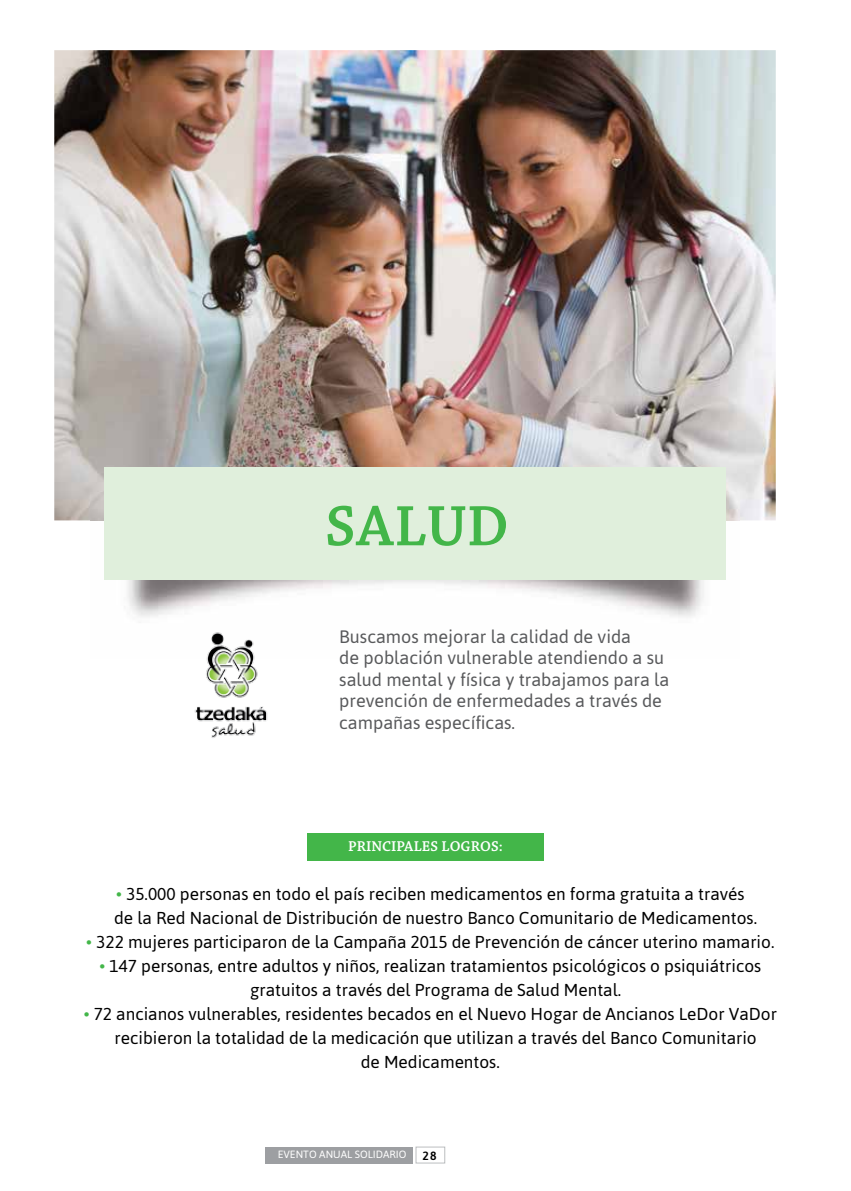
<style>
.page{position:relative;width:851px;height:1191px;background:#fff}
.page>*{position:absolute;margin:0;border:0;box-sizing:border-box;transform-origin:0 0}
.t1{font:600 60px "Chaparral Pro";letter-spacing:.005em;color:#43b649}
.t2{font:18px/21.6px "Asap";color:#58595b}
.t3{font:17.25px/24px "Asap";color:#000}
.t4{font:600 15px "Chaparral Pro";letter-spacing:.005em;color:#fff}
.t5{font:500 12px "Asap";color:#000}
.t6{font:10.5px "Asap";color:#fff}
.s1{color:#43b649}
</style>
<div class="page">
<div style="left:265px;top:1146px;width:148px;height:17px;background:#9d9fa2"></div>
<div style="left:415px;top:1146px;width:30px;height:17px;border:1px solid #bcbec0"></div>
<img style="left:54px;top:50px;width:721px;height:470px">
<div style="left:104px;top:466px;width:621px;height:113px;background:#e0efdc"></div>
<div style="left:307px;top:832px;width:236px;height:28px;background:#43b649"></div>
<img style="left:194px;top:632px;width:74px;height:106px">
<h1 class="t1" style="left:325px;top:492px;width:185px">SALUD</h1>
<p class="t2" style="left:339px;top:625px;width:332px">Buscamos mejorar la calidad de vida<br>de población vulnerable atendiendo a su salud mental y física y trabajamos para la prevención de enfermedades a través de campañas específicas.</p>
<p class="t4" style="left:348px;top:837px;width:156px">PRINCIPALES LOGROS:</p>
<p class="t3" style="left:114px;top:881px;width:644px"><span class="s1">•</span> 35.000 personas en todo el país reciben medicamentos en forma gratuita a través de la Red Nacional de Distribución de nuestro Banco Comunitario de Medicamentos.</p>
<p class="t3" style="left:86px;top:929px;width:689px"><span class="s1">•</span> 322 mujeres participaron de la Campaña 2015 de Prevención de cáncer uterino mamario.</p>
<p class="t3" style="left:250px;top:953px;width:512px;text-indent:-150px"><span class="s1">•</span> 147 personas, entre adultos y niños, realizan tratamientos psicológicos o psiquiátricos gratuitos a través del Programa de Salud Mental.</p>
<p class="t3" style="left:84px;top:1001px;width:694px"><span class="s1">•</span> 72 ancianos vulnerables, residentes becados en el Nuevo Hogar de Ancianos LeDor VaDor</p>
<p class="t3" style="left:114px;top:1025px;width:643px">recibieron la totalidad de la medicación que utilizan a través del Banco Comunitario</p>
<p class="t3" style="left:361px;top:1049px;width:140px">de Medicamentos.</p>
<p class="t6" style="left:278px;top:1147px;width:130px">EVENTO ANUAL SOLIDARIO</p>
<p class="t5" style="left:422px;top:1147px;width:16px">28</p>
</div>
